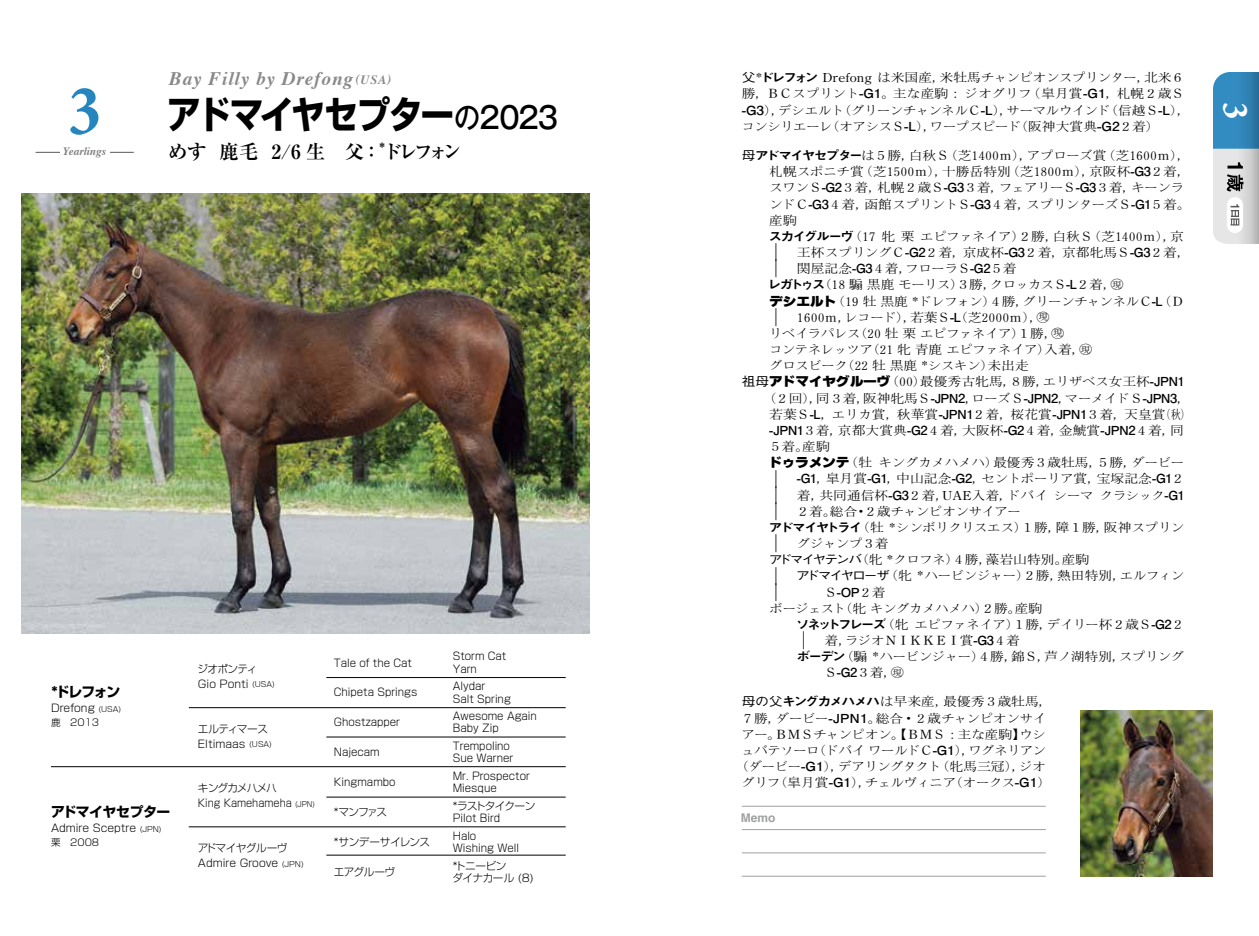
<style>
.page{position:relative;width:1259px;height:936px;background:#fff}
.page>*{position:absolute;margin:0;border:0;box-sizing:border-box;transform-origin:0 0}
.t1{font:700 condensed 72px "Minion Pro";color:#2586bf}
.t2{font:700 38.1px "Shin Go Pro";letter-spacing:-.06em;color:#000;scale:.89 1}
.t3{font:700 condensed 37.5px "Minion Pro";color:#fff}
.t4{font:700 19.5px "Ryumin Pro";letter-spacing:-.2em;color:#000}
.t5{font:italic 700 19.05px "Times";letter-spacing:.05em;color:#898989}
.t6{font:500 18px/16.2px "Gothic BBB Pro";color:#000;scale:.77 1}
.t7{font:700 13.8px "Shin Go Pro";letter-spacing:-.04em;color:#000}
.t8{font:100 12.45px/16.2px "Iwa Min Pro";letter-spacing:-.045em;color:#000;text-align:center;scale:1.11 1}
.t9{font:100 12.45px "Iwa Min Pro";color:#000;scale:1.11 1}
.t10{font:100 12.45px "Iwa Min Pro";letter-spacing:-.01em;color:#000;scale:1.11 1}
.t11{font:100 12.45px "Iwa Min Pro";letter-spacing:-.02em;color:#000;scale:1.11 1}
.t12{font:100 12.45px "Iwa Min Pro";letter-spacing:-.015em;color:#000;scale:1.11 1}
.t13{font:100 12.45px "Iwa Min Pro";letter-spacing:-.075em;color:#000;scale:1.11 1}
.t14{font:100 12.45px "Iwa Min Pro";letter-spacing:-.07em;color:#000;scale:1.11 1}
.t15{font:700 12px "Helvetica";color:#9fa0a0}
.t16{font:italic 700 11.25px "Times";color:#807f80}
.t17{font:300 10.65px/12.3px "Shin Go Pro";color:#000;scale:.95 1}
.t18{font:300 10.65px/14.9px "Shin Go Pro";color:#000}
.t19{font:300 10.65px/12.3px "Shin Go Pro";letter-spacing:-.045em;color:#000}
.t20{font:300 10.65px/12.3px "Shin Go Pro";letter-spacing:-.02em;color:#000}
.t21{font:300 9.6px "Shin Go Pro";color:#000}
.s1{font-size:12.75px}
.s2{font-family:"Gothic MB101 Pro";font-weight:500;font-size:30px}
.s3{font-family:"Gothic BBB Pro";font-weight:500}
.s4{font-family:"Midashi Go Pro MB31";font-weight:400}
.s5{font-family:"Futo Go B101 Pro";font-weight:700}
.s6{font-size:8.55px}
.s7{font-family:"Iwa N Go Pro Ul";font-weight:400}
.s8{font-weight:300}
.s9{font-size:7.5px}
</style>
<div class="page">
<hr style="left:36px;top:152px;width:98px;height:1px;background:#595757">
<div style="left:60px;top:146px;width:49px;height:13px;background:#fff"></div>
<hr style="left:742px;top:852px;width:303px;height:1px;background:#9fa0a0">
<hr style="left:742px;top:806px;width:303px;height:1px;background:#9fa0a0">
<hr style="left:742px;top:829px;width:303px;height:1px;background:#9fa0a0">
<hr style="left:742px;top:875px;width:303px;height:1px;background:#9fa0a0">
<hr style="left:189px;top:707px;width:377px;height:1px;background:#000">
<hr style="left:51px;top:766px;width:515px;height:1px;background:#000">
<hr style="left:326px;top:736px;width:240px;height:1px;background:#000">
<hr style="left:326px;top:677px;width:240px;height:1px;background:#000">
<hr style="left:189px;top:826px;width:377px;height:1px;background:#000">
<hr style="left:326px;top:854px;width:240px;height:1px;background:#000">
<hr style="left:326px;top:796px;width:240px;height:1px;background:#000">
<svg style="left:1213px;top:72px;width:46px;height:172px;background:#8aafc5"></svg>
<img style="left:21px;top:193px;width:568px;height:441px">
<img style="left:1080px;top:710px;width:132px;height:166px">
<h3 class="t5" style="left:169px;top:60px;width:224px">Bay Filly by Drefong <span class="s1">(USA)</span></h3>
<h2 class="t2" style="left:167px;top:85px;width:441px">アドマイヤセプター<span class="s2">の2023</span></h2>
<h3 class="t3" style="left:1261px;top:102px;width:19px;rotate:90deg">3</h3>
<p class="t8" style="left:741px;top:69px;width:407px;text-align:left"><span class="s3">父</span>*<span class="s4">ドレフォン</span> Drefong は米国産，米牡馬チャンピオンスプリンター，北米６勝，ＢＣスプリント<span class="s5">-G1</span>。主な産駒：ジオグリフ（皐月賞<span class="s5">-G1</span>，札幌２歳Ｓ<span class="s5">-G3</span>），デシエルト（グリーンチャンネルＣ<span class="s5">-L</span>），サーマルウインド（信越Ｓ<span class="s5">-L</span>），コンシリエーレ（オアシスＳ<span class="s5">-L</span>），ワープスピード（阪神大賞典<span class="s5">-G2</span>２着）</p>
<p class="t10" style="left:741px;top:147px;width:406px"><span class="s3">母</span><span class="s4">アドマイヤセプター</span>は５勝，白秋Ｓ（芝1400ｍ），アプローズ賞（芝1600ｍ），</p>
<p class="t9" style="left:769px;top:163px;width:381px">札幌スポニチ賞（芝1500ｍ），十勝岳特別（芝1800ｍ），京阪杯<span class="s5">-G3</span>２着，</p>
<p class="t8" style="left:769px;top:179px;width:376px">スワンＳ<span class="s5">-G2</span>３着，札幌２歳Ｓ<span class="s5">-G3</span>３着，フェアリーＳ<span class="s5">-G3</span>３着，キーンラ</p>
<p class="t8" style="left:769px;top:196px;width:382px">ンドＣ<span class="s5">-G3</span>４着，函館スプリントＳ<span class="s5">-G3</span>４着，スプリンターズＳ<span class="s5">-G1</span>５着。</p>
<p class="t8" style="left:769px;top:212px;width:26px">産駒</p>
<p class="t8" style="left:768px;top:228px;width:376px"><span class="s4">スカイグルーヴ</span>（17 牝 栗 エピファネイア）２勝，白秋Ｓ（芝1400ｍ），京</p>
<p class="t11" style="left:797px;top:244px;width:356px">王杯スプリングＣ<span class="s5">-G2</span>２着，京成杯<span class="s5">-G3</span>２着，京都牝馬Ｓ<span class="s5">-G3</span>２着，</p>
<p class="t8" style="left:797px;top:260px;width:199px">関屋記念<span class="s5">-G3</span>４着，フローラＳ<span class="s5">-G2</span>５着</p>
<p class="t13" style="left:767px;top:276px;width:322px"><span class="s4">レガトゥス</span>（18 騸 黒鹿 モーリス）３勝，クロッカスＳ<span class="s5">-L</span>２着，○<span class="s6">現</span></p>
<p class="t8" style="left:769px;top:292px;width:376px"><span class="s7">デシエルト</span>（19 牡 黒鹿 *ドレフォン）４勝，グリーンチャンネルＣ<span class="s5">-L</span>（Ｄ</p>
<p class="t9" style="left:797px;top:309px;width:229px">1600ｍ，レコード），若葉Ｓ<span class="s5">-L</span>（芝2000ｍ），○<span class="s6">現</span></p>
<p class="t8" style="left:768px;top:325px;width:268px">リベイラパレス（20 牡 栗 エピファネイア）１勝，○<span class="s6">現</span></p>
<p class="t8" style="left:768px;top:341px;width:293px">コンテネレッツア（21 牝 青鹿 エピファネイア）入着，○<span class="s6">現</span></p>
<p class="t8" style="left:769px;top:357px;width:236px">グロスビーク（22 牡 黒鹿 *シスキン）未出走</p>
<p class="t9" style="left:741px;top:373px;width:401px"><span class="s3">祖母</span><span class="s7">アドマイヤグルーヴ</span>（00）最優秀古牝馬，８勝，エリザベス女王杯<span class="s5">-JPN1</span></p>
<p class="t8" style="left:762px;top:389px;width:387px">（２回），同３着，阪神牝馬Ｓ<span class="s5">-JPN2</span>，ローズＳ<span class="s5">-JPN2</span>，マーメイドＳ<span class="s5">-JPN3</span>，</p>
<p class="t9" style="left:769px;top:406px;width:381px">若葉Ｓ<span class="s5">-L</span>，エリカ賞，秋華賞<span class="s5">-JPN1</span>２着，桜花賞<span class="s5">-JPN1</span>３着，天皇賞（秋）</p>
<p class="t9" style="left:769px;top:422px;width:375px"><span class="s5">-JPN1</span>３着，京都大賞典<span class="s5">-G2</span>４着，大阪杯<span class="s5">-G2</span>４着，金鯱賞<span class="s5">-JPN2</span>４着，同</p>
<p class="t8" style="left:768px;top:438px;width:57px">５着。産駒</p>
<p class="t8" style="left:768px;top:454px;width:376px"><span class="s7">ドゥラメンテ</span>（牡 キングカメハメハ）最優秀３歳牡馬，５勝，ダービー</p>
<p class="t9" style="left:797px;top:470px;width:351px"><span class="s5">-G1</span>，皐月賞<span class="s5">-G1</span>，中山記念<span class="s5">-G2</span>，セントポーリア賞，宝塚記念<span class="s5">-G1</span>２</p>
<p class="t12" style="left:797px;top:486px;width:351px">着，共同通信杯<span class="s5">-G3</span>２着，UAE入着，ドバイ シーマ クラシック<span class="s5">-G1</span></p>
<p class="t8" style="left:796px;top:503px;width:204px">２着。総合・２歳チャンピオンサイアー</p>
<p class="t8" style="left:769px;top:519px;width:376px"><span class="s4">アドマイヤトライ</span>（牡 *シンボリクリスエス）１勝，障１勝，阪神スプリン</p>
<p class="t8" style="left:796px;top:535px;width:84px">グジャンプ３着</p>
<p class="t9" style="left:768px;top:551px;width:290px"><span class="s3">アドマイヤテンバ</span>（牝 *クロフネ）４勝，藻岩山特別。産駒</p>
<p class="t8" style="left:796px;top:567px;width:351px"><span class="s3">アドマイヤローザ</span>（牝 *ハービンジャー）２勝，熱田特別，エルフィン</p>
<p class="t8" style="left:824px;top:583px;width:57px">Ｓ<span class="s5">-OP</span>２着</p>
<p class="t8" style="left:769px;top:599px;width:248px">ボージェスト（牝 キングカメハメハ）２勝。産駒</p>
<p class="t8" style="left:795px;top:616px;width:352px"><span class="s4">ソネットフレーズ</span>（牝 エピファネイア）１勝，デイリー杯２歳Ｓ<span class="s5">-G2</span>２</p>
<p class="t14" style="left:824px;top:632px;width:178px">着，ラジオＮＩＫＫＥＩ賞<span class="s5">-G3</span>４着</p>
<p class="t8" style="left:796px;top:648px;width:351px"><span class="s4">ボーデン</span>（騸 *ハービンジャー）４勝，錦Ｓ，芦ノ湖特別，スプリング</p>
<p class="t8" style="left:824px;top:664px;width:74px">Ｓ<span class="s5">-G2</span>３着，○<span class="s6">現</span></p>
<h1 class="t1" style="left:68px;top:61px;width:35px">3</h1>
<h3 class="t4" style="left:168px;top:136px;width:295px">めす 鹿毛 2/6 生　父：<span class="s8">*</span>ドレフォン</h3>
<p class="t16" style="left:63px;top:141px;width:45px">Yearlings</p>
<h3 class="t6" style="left:769px;top:242px;width:19px">｜｜</h3>
<h3 class="t6" style="left:769px;top:307px;width:19px">｜</h3>
<h3 class="t6" style="left:769px;top:468px;width:19px;text-align:justify">｜｜｜</h3>
<h3 class="t6" style="left:769px;top:525px;width:19px;line-height:32.2px">｜｜</h3>
<h3 class="t6" style="left:769px;top:581px;width:19px">｜</h3>
<p class="t17" style="left:453px;top:648px;width:58px">Storm Cat<br>Yarn</p>
<p class="t17" style="left:453px;top:678px;width:63px">Alydar<br>Salt Spring</p>
<p class="t17" style="left:453px;top:708px;width:90px">Awesome Again<br>Baby Zip</p>
<p class="t17" style="left:453px;top:738px;width:65px">Trempolino<br>Sue Warner</p>
<p class="t17" style="left:453px;top:768px;width:83px">Mr. Prospector<br>Miesque</p>
<p class="t20" style="left:453px;top:798px;width:84px">*ラストタイクーン<br>Pilot Bird</p>
<p class="t17" style="left:453px;top:828px;width:71px">Halo<br>Wishing Well</p>
<p class="t19" style="left:452px;top:858px;width:83px">*トニービン<br>ダイナカール (8)</p>
<p class="t17" style="left:334px;top:655px;width:84px">Tale of the Cat</p>
<p class="t17" style="left:334px;top:684px;width:89px">Chipeta Springs</p>
<p class="t17" style="left:334px;top:714px;width:71px">Ghostzapper</p>
<p class="t17" style="left:334px;top:744px;width:50px">Najecam</p>
<p class="t17" style="left:334px;top:774px;width:66px">Kingmambo</p>
<p class="t18" style="left:334px;top:803px;width:55px">*マンファス</p>
<p class="t19" style="left:334px;top:834px;width:98px">*サンデーサイレンス</p>
<p class="t18" style="left:334px;top:862px;width:63px">エアグルーヴ</p>
<p class="t18" style="left:198px;top:660px;width:79px">ジオポンティ<br>Gio Ponti <span class="s9">(USA)</span></p>
<p class="t18" style="left:198px;top:720px;width:76px">エルティマース<br>Eltimaas <span class="s9">(USA)</span></p>
<p class="t18" style="left:198px;top:779px;width:119px">キングカメハメハ<br>King Kamehameha <span class="s9">(JPN)</span></p>
<p class="t18" style="left:198px;top:839px;width:108px">アドマイヤグルーヴ<br>Admire Groove <span class="s9">(JPN)</span></p>
<p class="t7" style="left:51px;top:681px;width:71px">*ドレフォン</p>
<p class="t18" style="left:51px;top:699px;width:72px">Drefong <span class="s9">(USA)</span></p>
<p class="t21" style="left:51px;top:714px;width:50px">鹿　2013</p>
<p class="t8" style="left:735px;top:693px;width:288px"><span class="s3">母の父</span><span class="s4">キングカメハメハ</span>は早来産，最優秀３歳牡馬，<br>７勝，ダービー<span class="s5">-JPN1</span>。総合・２歳チャンピオンサイアー。ＢＭＳチャンピオン。【ＢＭＳ：主な産駒】ウシュバテソーロ（ドバイ ワールドＣ<span class="s5">-G1</span>），ワグネリアン（ダービー<span class="s5">-G1</span>），デアリングタクト（牝馬三冠），ジオグリフ（皐月賞<span class="s5">-G1</span>），チェルヴィニア（オークス<span class="s5">-G1</span>）</p>
<p class="t7" style="left:51px;top:800px;width:121px">アドマイヤセプター</p>
<p class="t18" style="left:51px;top:819px;width:112px">Admire Sceptre <span class="s9">(JPN)</span></p>
<p class="t21" style="left:51px;top:834px;width:50px">栗　2008</p>
<p class="t15" style="left:741px;top:808px;width:36px">Memo</p>
</div>
